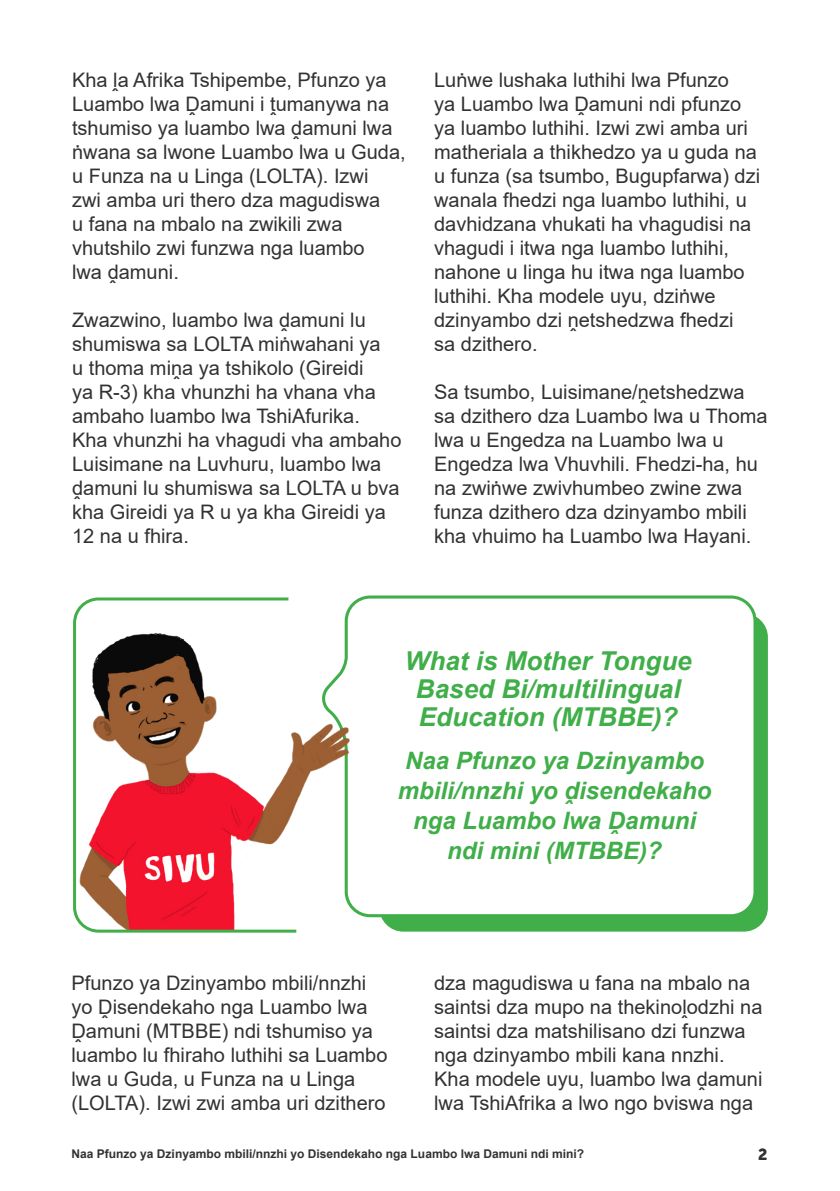
<style>
.page{position:relative;width:840px;height:1191px;background:#fff}
.page>*{position:absolute;margin:0;border:0;box-sizing:border-box;transform-origin:0 0}
.t1{font:italic 700 26px/28px "Arial";color:#40ae49;text-align:center}
.t2{font:italic 700 24px/30px "Arial";color:#40ae49;text-align:center}
.t3{font:20px/24px "Arial";color:#333233}
.t4{font:16px "Museo Sans Rounded 900";color:#333233}
.t5{font:700 12px "Arial";color:#333233}
</style>
<div class="page">
<div style="left:379px;top:613px;width:388px;height:318px;background:#40ae49;border-radius:24px"></div>
<div style="left:345px;top:595px;width:412px;height:323px;background:#fff"></div>
<img style="left:299px;top:618px;width:51px;height:300px">
<svg style="left:73px;top:597px;width:226px;height:336px"></svg>
<p class="t3" style="left:72px;top:67px;width:335px">Kha ḽa Afrika Tshipembe, Pfunzo ya<br>Luambo lwa Ḓamuni i ṱumanywa na tshumiso ya luambo lwa ḓamuni lwa ṅwana sa lwone Luambo lwa u Guda, u Funza na u Linga (LOLTA). Izwi<br>zwi amba uri thero dza magudiswa<br>u fana na mbalo na zwikili zwa vhutshilo zwi funzwa nga luambo</p>
<p class="t3" style="left:72px;top:259px;width:108px">lwa ḓamuni.</p>
<p class="t3" style="left:72px;top:307px;width:331px">Zwazwino, luambo lwa ḓamuni lu shumiswa sa LOLTA miṅwahani ya<br>u thoma miṋa ya tshikolo (Gireidi<br>ya R-3) kha vhunzhi ha vhana vha ambaho luambo lwa TshiAfurika.<br>Kha vhunzhi ha vhagudi vha ambaho<br>Luisimane na Luvhuru, luambo lwa ḓamuni lu shumiswa sa LOLTA u bva kha Gireidi ya R u ya kha Gireidi ya<br>12 na u fhira.</p>
<p class="t3" style="left:434px;top:67px;width:327px">Luṅwe lushaka luthihi lwa Pfunzo<br>ya Luambo lwa Ḓamuni ndi pfunzo ya luambo luthihi. Izwi zwi amba uri matheriala a thikhedzo ya u guda na u funza (sa tsumbo, Bugupfarwa) dzi wanala fhedzi nga luambo luthihi, u davhidzana vhukati ha vhagudisi na vhagudi i itwa nga luambo luthihi, nahone u linga hu itwa nga luambo luthihi. Kha modele uyu, dziṅwe dzinyambo dzi ṋetshedzwa fhedzi</p>
<p class="t3" style="left:434px;top:331px;width:105px">sa dzithero.</p>
<p class="t3" style="left:434px;top:379px;width:335px">Sa tsumbo, Luisimane/ṋetshedzwa sa dzithero dza Luambo lwa u Thoma lwa u Engedza na Luambo lwa u<br>Engedza lwa Vhuvhili. Fhedzi-ha, hu na zwiṅwe zwivhumbeo zwine zwa funza dzithero dza dzinyambo mbili kha vhuimo ha Luambo lwa Hayani.</p>
<p class="t1" style="left:404px;top:647px;width:288px">What is Mother Tongue<br>Based Bi/multilingual</p>
<p class="t1" style="left:418px;top:703px;width:260px">Education (MTBBE)?</p>
<p class="t2" style="left:397px;top:746px;width:315px">Naa Pfunzo ya Dzinyambo mbili/nnzhi yo ḓisendekaho nga Luambo lwa Ḓamuni ndi mini (MTBBE)?</p>
<p class="t3" style="left:71px;top:971px;width:317px">Pfunzo ya Dzinyambo mbili/nnzhi yo Ḓisendekaho nga Luambo lwa<br>Ḓamuni (MTBBE) ndi tshumiso ya luambo lu fhiraho luthihi sa Luambo lwa u Guda, u Funza na u Linga (LOLTA). Izwi zwi amba uri dzithero</p>
<p class="t3" style="left:434px;top:971px;width:329px">dza magudiswa u fana na mbalo na saintsi dza mupo na thekinoḽodzhi na saintsi dza matshilisano dzi funzwa nga dzinyambo mbili kana nnzhi.<br>Kha modele uyu, luambo lwa ḓamuni lwa TshiAfrika a lwo ngo bviswa nga</p>
<p class="t5" style="left:71px;top:1144px;width:514px">Naa Pfunzo ya Dzinyambo mbili/nnzhi yo Disendekaho nga Luambo lwa Damuni ndi mini?</p>
<p class="t4" style="left:757px;top:1145px;width:11px">2</p>
</div>
